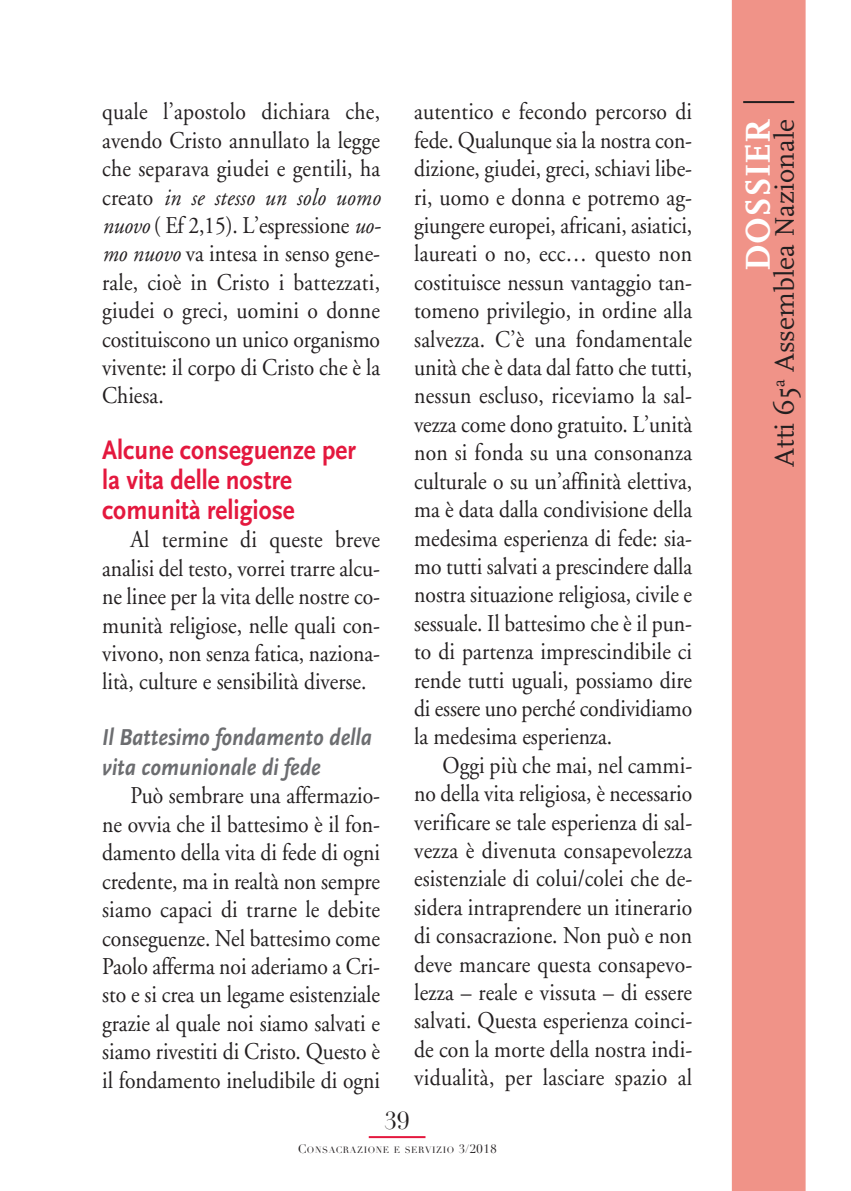
<style>
.page{position:relative;width:851px;height:1191px;background:#fff}
.page>*{position:absolute;margin:0;border:0;box-sizing:border-box;transform-origin:0 0}
.t1{font:700 36px "FF Scala";color:#fff}
.t2{font:700 28px/30px "Scala Sans";color:#e4183e;scale:.9 1}
.t3{font:28px "FF Scala";color:#231f20}
.t4{font:24px/28.4px "Adobe Garamond";color:#231f20;text-align:justify;scale:.9 1}
.t5{font:italic 700 24px/30px "Scala Sans";color:#6c6d70;scale:.9 1}
.t6{font:24px "Didot";color:#231f20}
.t7{font:9px "Didot";letter-spacing:.065em;color:#231f20}
.s1{font-style:italic}
.s2{font-size:12px}
</style>
<div class="page">
<div style="left:731px;top:0;width:74px;height:1191px;background:#f09388"></div>
<hr style="left:369px;top:1136px;width:56px;height:2px;background:#e4183e">
<hr style="left:743px;top:101px;width:51px;height:2px;background:#231f20">
<p class="t4" style="left:102px;top:100px;width:311px">quale l’apostolo dichiara che, avendo Cristo annullato la legge che separava giudei e gentili, ha creato <span class="s1">in se stesso un solo uomo nuovo</span> ( Ef 2,15). L’espressione <span class="s1">uo&shy;mo nuovo</span> va intesa in senso gene&shy;rale, cioè in Cristo i battezzati, giudei o greci, uomini o donne costituiscono un unico organismo vivente: il corpo di Cristo che è la Chiesa.</p>
<p class="t2" style="left:102px;top:434px;width:283px">Alcune conseguenze per la vita delle nostre comunità religiose</p>
<p class="t4" style="left:102px;top:528px;width:310px;text-indent:28px">Al termine di queste breve analisi del testo, vorrei trarre alcu&shy;ne linee per la vita delle nostre co&shy;munità religiose, nelle quali con&shy;vivono, non senza fatica, naziona&shy;lità, culture e sensibilità diverse.</p>
<p class="t5" style="left:102px;top:724px;width:301px">Il Battesimo fondamento della vita comunionale di fede</p>
<p class="t4" style="left:102px;top:783px;width:310px;text-indent:28px">Può sembrare una affermazio&shy;ne ovvia che il battesimo è il fon&shy;damento della vita di fede di ogni credente, ma in realtà non sempre siamo capaci di trarne le debite conseguenze. Nel battesimo come Paolo afferma noi aderiamo a Cri&shy;sto e si crea un legame esistenziale grazie al quale noi siamo salvati e siamo rivestiti di Cristo. Questo è il fondamento ineludibile di ogni</p>
<p class="t4" style="left:414px;top:100px;width:310px">autentico e fecondo percorso di fede. Qualunque sia la nostra con&shy;dizione, giudei, greci, schiavi libe&shy;ri, uomo e donna e potremo ag&shy;giungere europei, africani, asiatici, laureati o no, ecc… questo non costituisce nessun vantaggio tan&shy;tomeno privilegio, in ordine alla salvezza. C’è una fondamentale unità che è data dal fatto che tutti, nessun escluso, riceviamo la sal&shy;vezza come dono gratuito. L’unità non si fonda su una consonanza culturale o su un’affinità elettiva, ma è data dalla condivisione della medesima esperienza di fede: sia&shy;mo tutti salvati a prescindere dalla nostra situazione religiosa, civile e sessuale. Il battesimo che è il pun&shy;to di partenza imprescindibile ci rende tutti uguali, possiamo dire di essere uno perché condividiamo la medesima esperienza.</p>
<p class="t4" style="left:414px;top:753px;width:310px;text-indent:28px">Oggi più che mai, nel cammi&shy;no della vita religiosa, è necessario verificare se tale esperienza di sal&shy;vezza è divenuta consapevolezza esistenziale di colui/colei che de&shy;sidera intraprendere un itinerario di consacrazione. Non può e non deve mancare questa consapevo&shy;lezza – reale e vissuta – di essere salvati. Questa esperienza coinci&shy;de con la morte della nostra indi&shy;vidualità, per lasciare spazio al</p>
<p class="t6" style="left:384px;top:1106px;width:26px">39</p>
<p class="t7" style="left:297px;top:1144px;width:200px"><span class="s2">C</span>ONSACRAZIONE E SERVIZIO <span class="s2">3/2018</span></p>
<h1 class="t1" style="left:736px;top:271px;width:153px;rotate:-90deg">DOSSIER</h1>
<p class="t3" style="left:767px;top:466px;width:349px;rotate:-90deg">Atti 65<sup>a</sup> Assemblea Nazionale</p>
</div>
